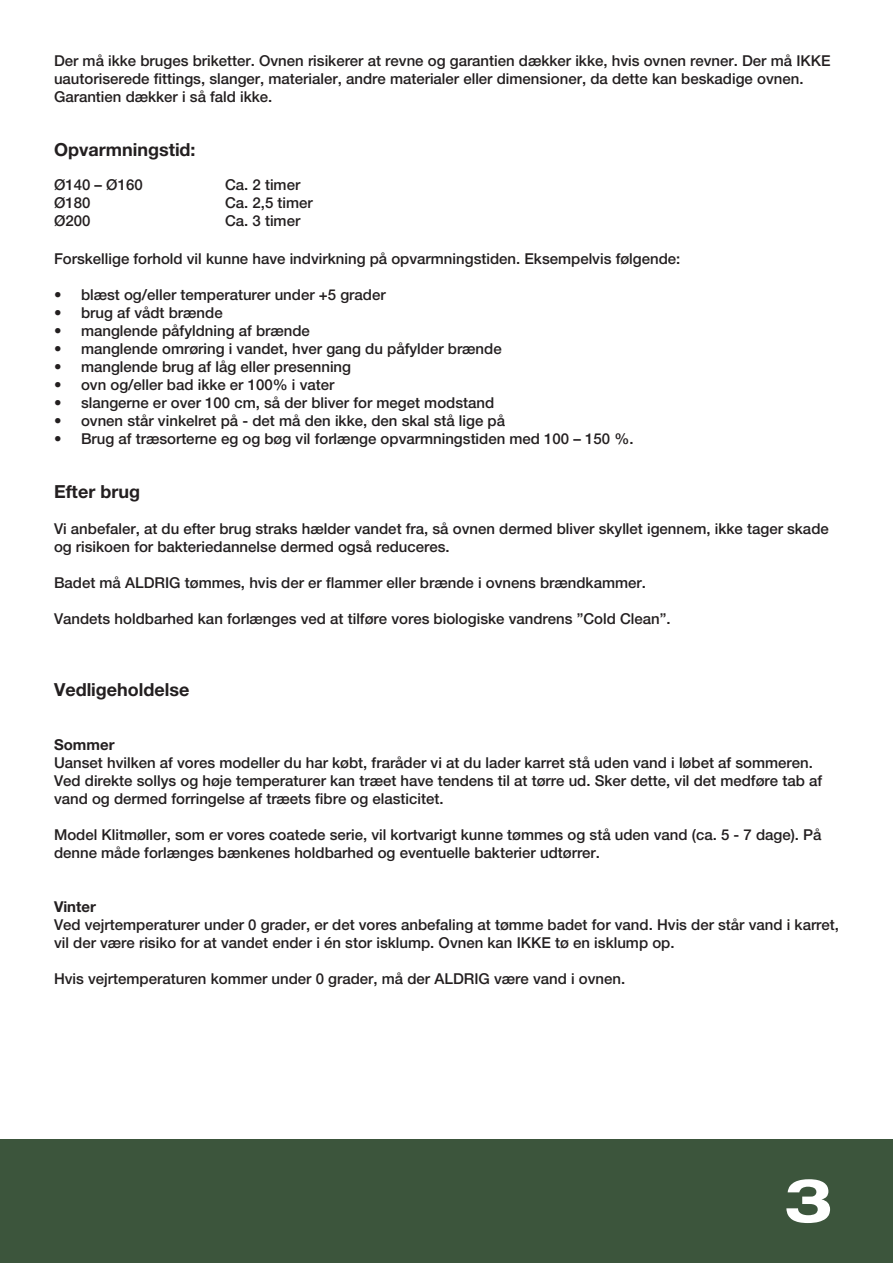
<style>
.page{position:relative;width:893px;height:1263px;background:#fff}
.page>*{position:absolute;margin:0;border:0;box-sizing:border-box;transform-origin:0 0}
.t1{font:700 expanded 60px "Helvetica Neue LT Com";color:#fff}
.t2{font:18px "Helvetica Neue LT 75 Bd";color:#231f20}
.t3{font:15px/18px "Helvetica Neue LT 65 Md";color:#231f20}
.t4{font:15px "Helvetica Neue LT 75 Bd";color:#231f20}
</style>
<div class="page">
<div style="left:0;top:1139px;width:893px;height:124px;background:#3c553c"></div>
<p class="t3" style="left:54px;top:51px;width:778px">Der må ikke bruges briketter. Ovnen risikerer at revne og garantien dækker ikke, hvis ovnen revner. Der må IKKE uautoriserede fittings, slanger, materialer, andre materialer eller dimensioner, da dette kan beskadige ovnen.<br>Garantien dækker i så fald ikke.</p>
<p class="t2" style="left:54px;top:138px;width:143px">Opvarmningstid:</p>
<p class="t3" style="left:54px;top:176px;width:90px">Ø140 – Ø160</p>
<p class="t3" style="left:54px;top:194px;width:38px">Ø180</p>
<p class="t3" style="left:54px;top:212px;width:38px">Ø200</p>
<p class="t3" style="left:225px;top:176px;width:77px">Ca. 2 timer</p>
<p class="t3" style="left:225px;top:194px;width:89px">Ca. 2,5 timer</p>
<p class="t3" style="left:225px;top:212px;width:77px">Ca. 3 timer</p>
<p class="t3" style="left:54px;top:249px;width:628px">Forskellige forhold vil kunne have indvirkning på opvarmningstiden. Eksempelvis følgende:</p>
<p class="t3" style="left:54px;top:285px;width:333px">• blæst og/eller temperaturer under +5 grader</p>
<p class="t3" style="left:54px;top:303px;width:170px">• brug af vådt brænde</p>
<p class="t3" style="left:54px;top:321px;width:257px">• manglende påfyldning af brænde</p>
<p class="t3" style="left:54px;top:339px;width:449px">• manglende omrøring i vandet, hver gang du påfylder brænde</p>
<p class="t3" style="left:54px;top:357px;width:299px">• manglende brug af låg eller presenning</p>
<p class="t3" style="left:54px;top:375px;width:282px">• ovn og/eller bad ikke er 100% i vater</p>
<p class="t3" style="left:54px;top:393px;width:442px">• slangerne er over 100 cm, så der bliver for meget modstand</p>
<p class="t3" style="left:54px;top:411px;width:453px">• ovnen står vinkelret på - det må den ikke, den skal stå lige på</p>
<p class="t3" style="left:54px;top:429px;width:581px">• Brug af træsorterne eg og bøg vil forlænge opvarmningstiden med 100 – 150 %.</p>
<p class="t2" style="left:54px;top:480px;width:88px">Efter brug</p>
<p class="t3" style="left:54px;top:519px;width:776px">Vi anbefaler, at du efter brug straks hælder vandet fra, så ovnen dermed bliver skyllet igennem, ikke tager skade og risikoen for bakteriedannelse dermed også reduceres.</p>
<p class="t3" style="left:54px;top:573px;width:593px">Badet må ALDRIG tømmes, hvis der er flammer eller brænde i ovnens brændkammer.</p>
<p class="t3" style="left:54px;top:609px;width:618px">Vandets holdbarhed kan forlænges ved at tilføre vores biologiske vandrens ”Cold Clean”.</p>
<p class="t2" style="left:54px;top:678px;width:137px">Vedligeholdelse</p>
<p class="t4" style="left:54px;top:735px;width:62px">Sommer</p>
<p class="t3" style="left:54px;top:753px;width:770px">Uanset hvilken af vores modeller du har købt, fraråder vi at du lader karret stå uden vand i løbet af sommeren.<br>Ved direkte sollys og høje temperaturer kan træet have tendens til at tørre ud. Sker dette, vil det medføre tab af vand og dermed forringelse af træets fibre og elasticitet.</p>
<p class="t3" style="left:54px;top:825px;width:769px">Model Klitmøller, som er vores coatede serie, vil kortvarigt kunne tømmes og stå uden vand (ca. 5 - 7 dage). På denne måde forlænges bænkenes holdbarhed og eventuelle bakterier udtørrer.</p>
<p class="t4" style="left:54px;top:897px;width:43px">Vinter</p>
<p class="t3" style="left:54px;top:915px;width:787px">Ved vejrtemperaturer under 0 grader, er det vores anbefaling at tømme badet for vand. Hvis der står vand i karret, vil der være risiko for at vandet ender i én stor isklump. Ovnen kan IKKE tø en isklump op.</p>
<p class="t3" style="left:54px;top:969px;width:573px">Hvis vejrtemperaturen kommer under 0 grader, må der ALDRIG være vand i ovnen.</p>
<p class="t1" style="left:784px;top:1161px;width:50px">3</p>
</div>
